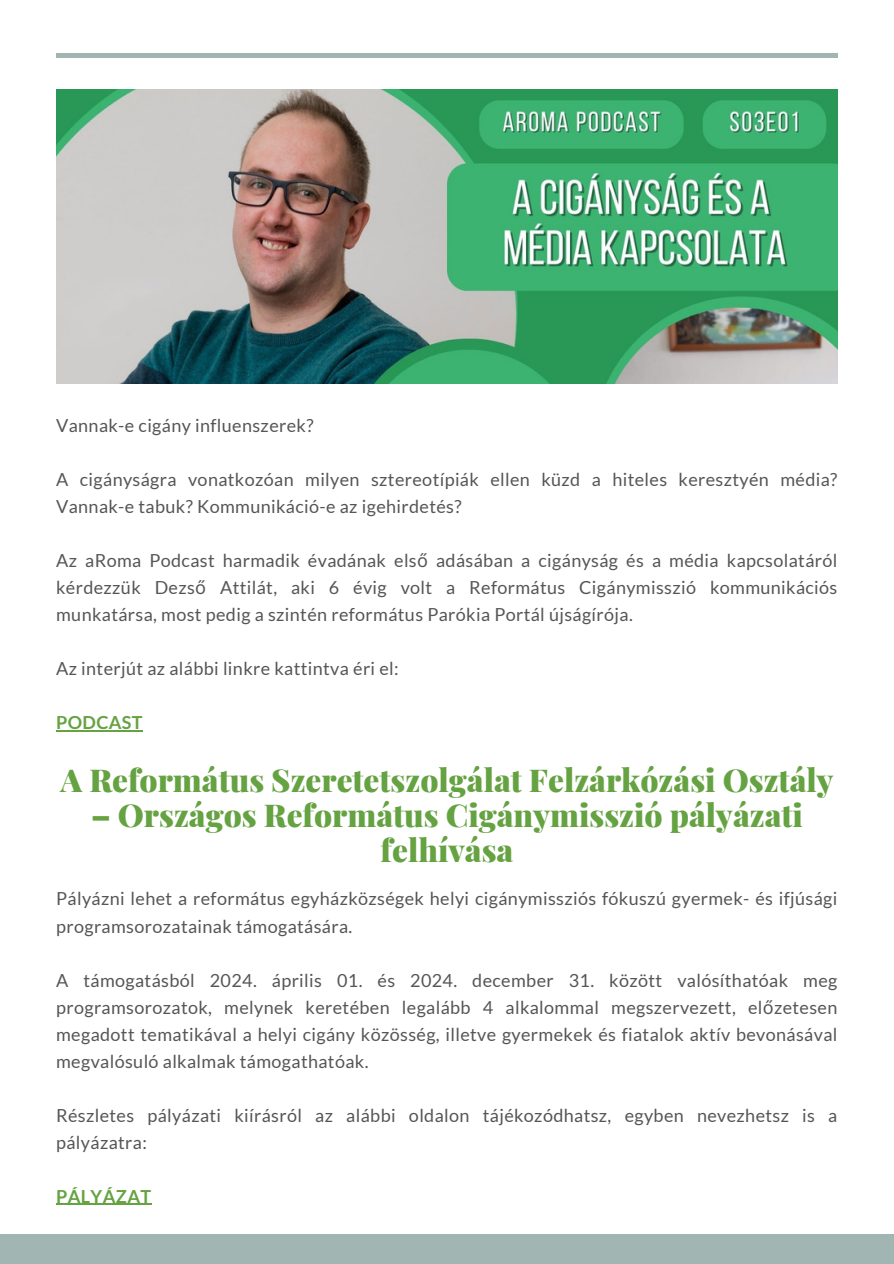
<style>
.page{position:relative;width:894px;height:1264px;background:#fff}
.page>*{position:absolute;margin:0;border:0;box-sizing:border-box;transform-origin:0 0}
.t1{font:900 31.5px/34.8px "Playfair Display";color:#65a241;text-align:center}
.t2{font:18px/27px "Lato";letter-spacing:.02em;color:#565656}
.t3{font:700 18px "Lato";letter-spacing:.02em;color:#65a241}
.s1{font-family:"Noto Sans"}
</style>
<div class="page">
<div style="left:0;top:1234px;width:893px;height:29px;background:#a1b5b3"></div>
<hr style="left:56px;top:53px;width:781px;height:4px;background:#a1b5b3">
<hr style="left:56px;top:730px;width:87px;height:1px;background:#65a241">
<img style="left:56px;top:89px;width:781px;height:294px">
<hr style="left:56px;top:1203px;width:96px;height:1px;background:#65a241">
<p class="t2" style="left:56px;top:411px;width:259px">Vannak-e cigány influenszerek?</p>
<p class="t2" style="left:56px;top:465px;width:782px">A cigányságra vonatkozóan milyen sztereotípiák ellen küzd a hiteles keresztyén média?<br>Vannak-e tabuk? Kommunikáció-e az igehirdetés?</p>
<p class="t2" style="left:56px;top:546px;width:782px;text-align:justify">Az aRoma Podcast harmadik évadának els<span class="s1">ő</span> adásában a cigányság és a média kapcsolatáról kérdezzük Dezs<span class="s1">ő</span> Attilát, aki 6 évig volt a Református Cigánymisszió kommunikációs munkatársa, most pedig a szintén református Parókia Portál újságírója.</p>
<p class="t2" style="left:56px;top:654px;width:344px">Az interjút az alábbi linkre kattintva éri el:</p>
<p class="t3" style="left:56px;top:711px;width:88px">PODCAST</p>
<h1 class="t1" style="left:60px;top:761px;width:774px">A Református Szeretetszolgálat Felzárkózási Osztály</h1>
<h1 class="t1" style="left:91px;top:796px;width:713px">– Országos Református Cigánymisszió pályázati felhívása</h1>
<p class="t2" style="left:56px;top:885px;width:782px">Pályázni lehet a református egyházközségek helyi cigá nymissziós fókuszú gyermek- és ifjúsági programsorozatainak tá mogatásá ra.</p>
<p class="t2" style="left:56px;top:966px;width:782px;text-align:justify">A tá mogatásbó l 2024. á prilis 01. és 2024. december 31. között valósíthatóak meg programsorozatok, melynek kereté ben legalá bb 4 alkalommal megszervezett, el<span class="s1">ő</span>zetesen megadott tematikával a helyi cigá ny közösség, illetve gyermekek és fiatalok aktív bevonásával megvalósuló alkalmak tá mogathatóak.</p>
<p class="t2" style="left:56px;top:1101px;width:782px">Részletes pályázati kiírásról az alábbi oldalon tájékozódhatsz, egyben nevezhetsz is a pályázatra:</p>
<p class="t3" style="left:56px;top:1184px;width:96px">PÁLYÁZAT</p>
</div>
